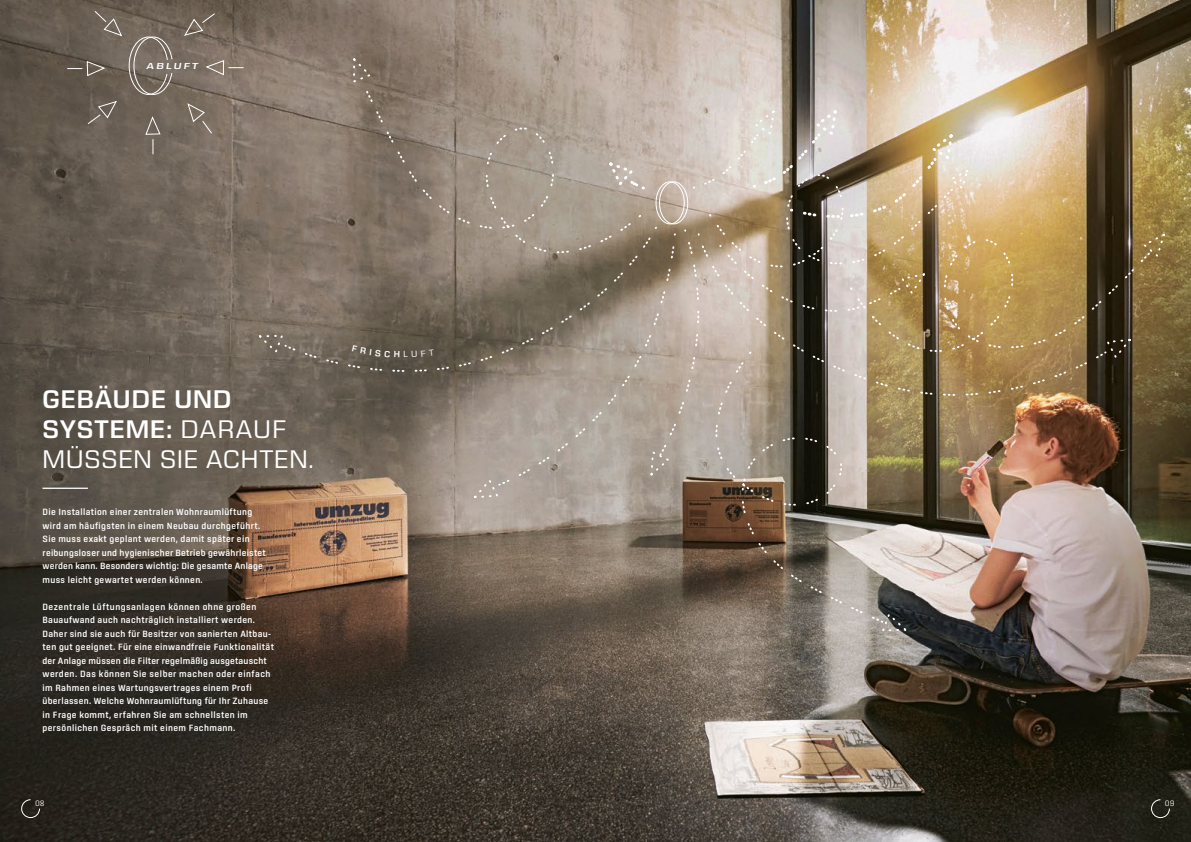
<style>
.page{position:relative;width:1191px;height:842px;background:#fff}
.page>*{position:absolute;margin:0;border:0;box-sizing:border-box;transform-origin:0 0}
.t1{font:26px/30px "Eurostile Next LT Pro";letter-spacing:.035em;color:#fff}
.t2{font:500 9.2px/13.5px "Center";letter-spacing:.035em;color:#fff}
.t3{font:italic 600 8.9px "Eurostile Next LT Pro";color:#fff;scale:1.27 1}
.t4{font:300 8px "Center";color:#fff}
.s1{font-weight:600}
</style>
<div class="page">
<img style="left:0;top:0;width:1191px;height:842px">
<img style="left:970px;top:384px;width:136px;height:36px">
<svg style="left:499px;top:399px;width:175px;height:87px;background:#aea49b"></svg>
<svg style="left:472px;top:477px;width:30px;height:23px"></svg>
<svg style="left:285px;top:243px;width:322px;height:156px;background:#786d60"></svg>
<svg style="left:257px;top:334px;width:31px;height:21px"></svg>
<svg style="left:679px;top:477px;width:214px;height:151px;background:#796b5d"></svg>
<svg style="left:880px;top:611px;width:28px;height:21px"></svg>
<svg style="left:970px;top:238px;width:187px;height:146px;background:#8d7242"></svg>
<svg style="left:1140px;top:232px;width:25px;height:27px"></svg>
<img style="left:607px;top:108px;width:363px;height:369px">
<svg style="left:361px;top:81px;width:281px;height:209px;background:#988b7d"></svg>
<svg style="left:351px;top:57px;width:22px;height:27px"></svg>
<svg style="left:206px;top:59px;width:38px;height:17px"></svg>
<svg style="left:184px;top:12px;width:32px;height:24px"></svg>
<svg style="left:187px;top:103px;width:26px;height:32px"></svg>
<svg style="left:67px;top:10px;width:106px;height:144px;background:#71675c"></svg>
<hr style="left:43px;top:488px;width:45px;height:1px;background:#fff">
<svg style="left:1151px;top:799px;width:18px;height:19px"></svg>
<svg style="left:21px;top:799px;width:19px;height:19px"></svg>
<svg style="left:352px;top:345px;width:82px;height:12px"></svg>
<p class="t3" style="left:146px;top:61px;width:43px">ABLUFT</p>
<h1 class="t1" style="left:43px;top:384px;width:273px"><span class="s1">GEBÄUDE UND<br>SYSTEME:</span> DARAUF<br>MÜSSEN SIE ACHTEN.</h1>
<p class="t2" style="left:43px;top:505px;width:225px">Die Installation einer zentralen Wohnraumlüftung wird am häufigsten in einem Neubau durchgeführt.<br>Sie muss exakt geplant werden, damit später ein reibungsloser und hygienischer Betrieb gewährleistet werden kann. Besonders wichtig: Die gesamte Anlage muss leicht gewartet werden können.</p>
<p class="t2" style="left:43px;top:600px;width:233px">Dezentrale Lüftungsanlagen können ohne großen Bauaufwand auch nachträglich installiert werden.<br>Daher sind sie auch für Besitzer von sanierten Altbau&shy;ten gut geeignet. Für eine einwandfreie Funktionalität der Anlage müssen die Filter regelmäßig ausgetauscht werden. Das können Sie selber machen oder einfach im Rahmen eines Wartungsvertrages einem Profi überlassen. Welche Wohnraumlüftung für Ihr Zuhause in Frage kommt, erfahren Sie am schnellsten im persönlichen Gespräch mit einem Fachmann.</p>
<p class="t4" style="left:35px;top:798px;width:11px">08</p>
<p class="t4" style="left:1164px;top:798px;width:11px">09</p>
</div>
